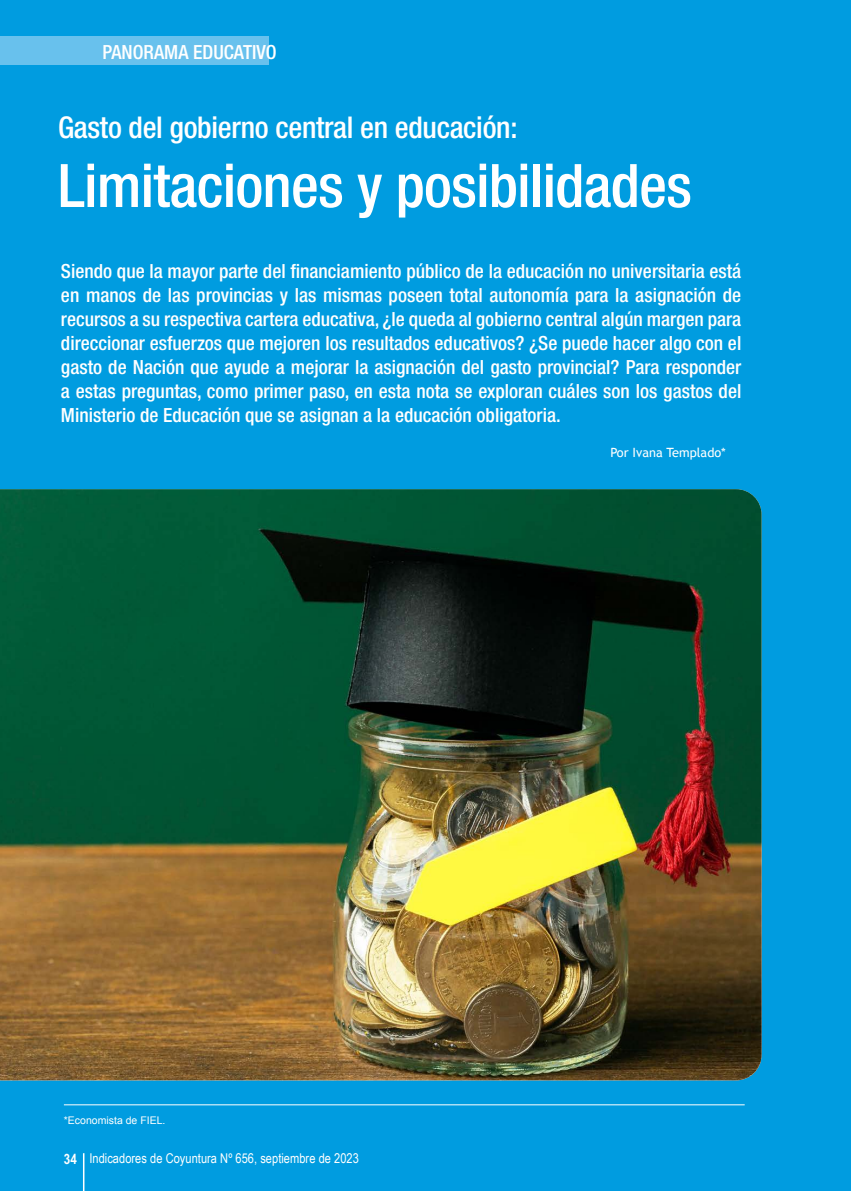
<style>
.page{position:relative;width:851px;height:1191px;background:#fff}
.page>*{position:absolute;margin:0;border:0;box-sizing:border-box;transform-origin:0 0}
.t1{font:500 condensed 60px "Helvetica Neue";letter-spacing:-.01em;color:#fff}
.t2{font:500 condensed 30px "Helvetica Neue";letter-spacing:-.01em;color:#fff}
.t3{font:500 condensed 19.5px/24px "Helvetica Neue";color:#fff;text-align:justify}
.t4{font:13.5px "Arial Narrow";letter-spacing:.005em;color:#fff}
.t5{font:12.75px "Trebuchet MS";color:#fff}
.t6{font:10.5px "Arial";color:#fff}
.s1{font-weight:700;font-size:14.25px}
</style>
<div class="page">
<div style="left:0;top:0;width:850px;height:1191px;background:#009ce0"></div>
<hr style="left:64px;top:1104px;width:680px;height:1px;background:#fff">
<div style="left:0;top:37px;width:268px;height:28px;background:#68c1ed"></div>
<img style="left:0;top:489px;width:761px;height:591px">
<hr style="left:83px;top:1153px;width:1px;height:38px;background:#fff">
<p class="t3" style="left:102px;top:40px;width:176px">PANORAMA EDUCATIVO</p>
<h2 class="t2" style="left:58px;top:109px;width:461px">Gasto del gobierno central en educación:</h2>
<h1 class="t1" style="left:58px;top:150px;width:635px">Limitaciones y posibilidades</h1>
<p class="t3" style="left:61px;top:258px;width:681px">Siendo que la mayor parte del financiamiento público de la educación no universitaria está en manos de las provincias y las mismas poseen total autonomía para la asignación de recursos a su respectiva cartera educativa, ¿le queda al gobierno central algún margen para direccionar esfuerzos que mejoren los resultados educativos? ¿Se puede hacer algo con el gasto de Nación que ayude a mejorar la asignación del gasto provincial? Para responder a estas preguntas, como primer paso, en esta nota se exploran cuáles son los gastos del Ministerio de Educación que se asignan a la educación obligatoria.</p>
<p class="t5" style="left:610px;top:445px;width:117px">Por Ivana Templado*</p>
<p class="t6" style="left:64px;top:1113px;width:103px">*Economista de FIEL.</p>
<p class="t4" style="left:64px;top:1148px;width:296px"><span class="s1">34</span> Indicadores de Coyuntura Nº 656, septiembre de 2023</p>
</div>
